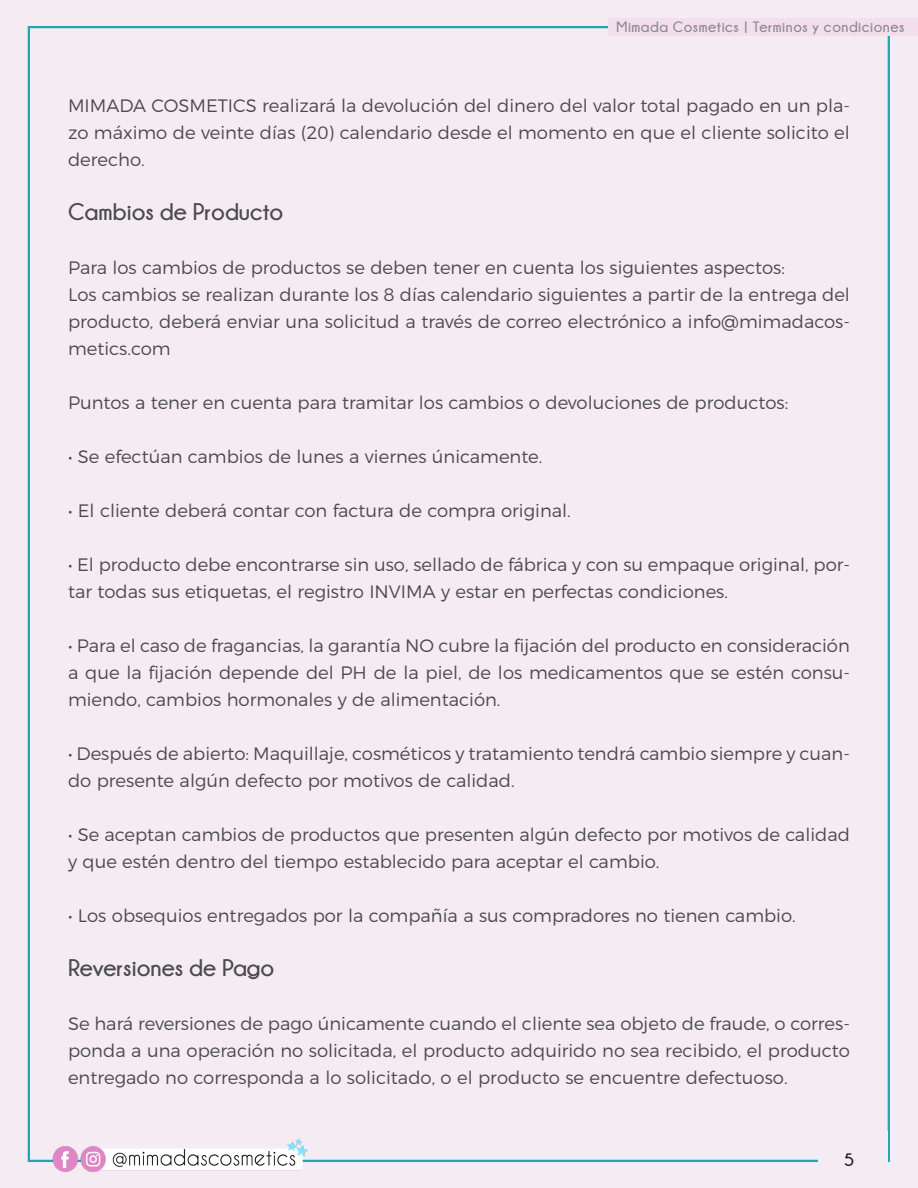
<style>
.page{position:relative;width:918px;height:1188px;background:#f4ebf3}
.page>*{position:absolute;margin:0;border:0;box-sizing:border-box;transform-origin:0 0}
.t1{font:700 24px "Champagne&Limousines";color:#494a4b}
.t2{font:300 18px/27px "Montserrat";color:#494a4b;text-align:justify}
.t3{font:700 18px "Champagne&Limousines";color:#231f20}
.t4{font:700 15px "Champagne&Limousines";letter-spacing:.035em;color:#8a8c8f}
</style>
<div class="page">
<img style="left:39px;top:1138px;width:279px;height:34px">
<div style="left:608px;top:19px;width:310px;height:17px;background:#f3deeb"></div>
<p class="t4" style="left:617px;top:19px;width:289px">Mimada Cosmetics | Terminos y condiciones</p>
<p class="t2" style="left:68px;top:91px;width:783px">MIMADA COSMETICS realizará la devolución del dinero del valor total pagado en un pla&shy;zo máximo de veinte días (20) calendario desde el momento en que el cliente solicito el derecho.</p>
<p class="t1" style="left:68px;top:199px;width:217px">Cambios de Producto</p>
<p class="t2" style="left:68px;top:253px;width:718px">Para los cambios de productos se deben tener en cuenta los siguientes aspectos:</p>
<p class="t2" style="left:68px;top:280px;width:783px">Los cambios se realizan durante los 8 días calendario siguientes a partir de la entrega del producto, deberá enviar una solicitud a través de correo electrónico a info@mimadacos&shy;metics.com</p>
<p class="t2" style="left:68px;top:388px;width:722px">Puntos a tener en cuenta para tramitar los cambios o devoluciones de productos:</p>
<p class="t2" style="left:68px;top:442px;width:476px">• Se efectúan cambios de lunes a viernes únicamente.</p>
<p class="t2" style="left:68px;top:496px;width:504px">• El cliente deberá contar con factura de compra original.</p>
<p class="t2" style="left:68px;top:550px;width:783px">• El producto debe encontrarse sin uso, sellado de fábrica y con su empaque original, por&shy;tar todas sus etiquetas, el registro INVIMA y estar en perfectas condiciones.</p>
<p class="t2" style="left:68px;top:631px;width:783px">• Para el caso de fragancias, la garantía NO cubre la fijación del producto en consideración a que la fijación depende del PH de la piel, de los medicamentos que se estén consu&shy;miendo, cambios hormonales y de alimentación.</p>
<p class="t2" style="left:68px;top:739px;width:783px">• Después de abierto: Maquillaje, cosméticos y tratamiento tendrá cambio siempre y cuan&shy;do presente algún defecto por motivos de calidad.</p>
<p class="t2" style="left:68px;top:820px;width:783px">• Se aceptan cambios de productos que presenten algún defecto por motivos de calidad y que estén dentro del tiempo establecido para aceptar el cambio.</p>
<p class="t2" style="left:68px;top:901px;width:729px">• Los obsequios entregados por la compañía a sus compradores no tienen cambio.</p>
<p class="t1" style="left:68px;top:955px;width:208px">Reversiones de Pago</p>
<p class="t2" style="left:68px;top:1009px;width:783px">Se hará reversiones de pago únicamente cuando el cliente sea objeto de fraude, o corres&shy;ponda a una operación no solicitada, el producto adquirido no sea recibido, el producto entregado no corresponda a lo solicitado, o el producto se encuentre defectuoso.</p>
<p class="t3" style="left:844px;top:1150px;width:12px">5</p>
</div>
